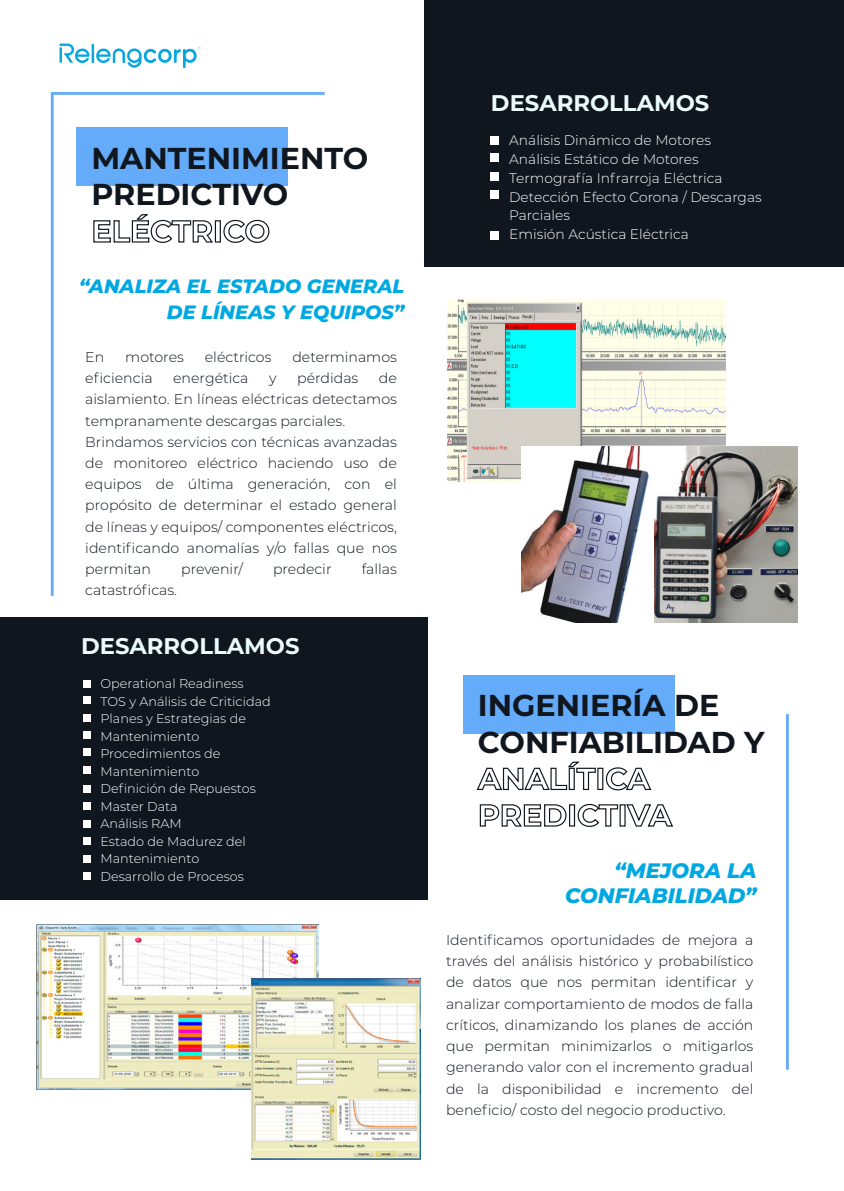
<style>
.page{position:relative;width:844px;height:1191px;background:#fff}
.page>*{position:absolute;margin:0;border:0;box-sizing:border-box;transform-origin:0 0}
.t1{font:700 30.1px/36.6px "Montserrat";color:#10161e}
.t2{font:700 22.57px "Montserrat";color:#ebfafc}
.t3{font:italic 800 21px/25.4px "Montserrat";color:#00a8e1;text-align:right}
.t4{font:italic 800 19.25px/25.4px "Montserrat";color:#00a8e1;text-align:right}
.t5{font:300 14.17px/21.2px "Montserrat";color:#10161e;text-align:justify}
.t6{font:300 13.83px/18.9px "Montserrat";color:#fff}
.t7{font:300 12.78px/17.5px "Montserrat";color:#fff}
</style>
<div class="page">
<div style="left:424px;top:0;width:419px;height:266px;background:#10161e"></div>
<div style="left:491px;top:191px;width:8px;height:8px;background:#fff"></div>
<div style="left:491px;top:231px;width:8px;height:8px;background:#fff"></div>
<div style="left:491px;top:172px;width:8px;height:8px;background:#fff"></div>
<div style="left:491px;top:154px;width:8px;height:8px;background:#fff"></div>
<div style="left:491px;top:136px;width:8px;height:8px;background:#fff"></div>
<div style="left:0;top:617px;width:427px;height:283px;background:#10161e"></div>
<div style="left:83px;top:766px;width:8px;height:7px;background:#fff"></div>
<div style="left:83px;top:785px;width:8px;height:7px;background:#fff"></div>
<div style="left:83px;top:802px;width:8px;height:8px;background:#fff"></div>
<div style="left:83px;top:820px;width:8px;height:7px;background:#fff"></div>
<div style="left:83px;top:837px;width:8px;height:8px;background:#fff"></div>
<div style="left:83px;top:855px;width:8px;height:7px;background:#fff"></div>
<div style="left:83px;top:872px;width:8px;height:8px;background:#fff"></div>
<div style="left:83px;top:748px;width:8px;height:8px;background:#fff"></div>
<div style="left:83px;top:731px;width:8px;height:7px;background:#fff"></div>
<div style="left:83px;top:714px;width:8px;height:7px;background:#fff"></div>
<div style="left:83px;top:696px;width:8px;height:8px;background:#fff"></div>
<div style="left:83px;top:680px;width:8px;height:7px;background:#fff"></div>
<div style="left:462px;top:675px;width:212px;height:58px;background:#64abf9"></div>
<svg style="left:476px;top:761px;width:120px;height:30px"></svg>
<div style="left:597px;top:767px;width:6px;height:23px;border:1px solid #10161e"></div>
<svg style="left:605px;top:767px;width:47px;height:24px"></svg>
<svg style="left:479px;top:804px;width:88px;height:23px"></svg>
<div style="left:569px;top:804px;width:6px;height:22px;border:1px solid #10161e"></div>
<svg style="left:577px;top:803px;width:41px;height:24px"></svg>
<svg style="left:625px;top:804px;width:48px;height:23px"></svg>
<svg style="left:50px;top:92px;width:275px;height:504px"></svg>
<hr style="left:785px;top:714px;width:3px;height:355px;background:#64abf9">
<div style="left:76px;top:127px;width:212px;height:59px;background:#64abf9"></div>
<svg style="left:93px;top:213px;width:120px;height:31px"></svg>
<div style="left:215px;top:220px;width:6px;height:22px;border:1px solid #10161e"></div>
<svg style="left:223px;top:219px;width:47px;height:24px"></svg>
<img style="left:36px;top:924px;width:282px;height:165px">
<img style="left:251px;top:979px;width:170px;height:180px">
<svg style="left:447px;top:299px;width:278px;height:183px;background:#bedbcf"></svg>
<img style="left:653px;top:446px;width:144px;height:176px">
<img style="left:521px;top:446px;width:132px;height:176px">
<svg style="left:59px;top:44px;width:142px;height:24px"></svg>
<h1 class="t1" style="left:91px;top:138px;width:278px">MANTENIMIENTO<br>PREDICTIVO</h1>
<h3 class="t4" style="left:79px;top:273px;width:326px">“ANALIZA EL ESTADO GENERAL<br>DE LÍNEAS Y EQUIPOS”</h3>
<p class="t5" style="left:85px;top:346px;width:20px">En</p>
<p class="t5" style="left:125px;top:346px;width:60px">motores</p>
<p class="t5" style="left:205px;top:346px;width:68px">eléctricos</p>
<p class="t5" style="left:292px;top:346px;width:106px">determinamos</p>
<p class="t5" style="left:85px;top:367px;width:69px">eficiencia</p>
<p class="t5" style="left:173px;top:367px;width:77px">energética</p>
<p class="t5" style="left:269px;top:367px;width:9px">y</p>
<p class="t5" style="left:297px;top:367px;width:63px">pérdidas</p>
<p class="t5" style="left:85px;top:367px;width:313px;text-align:left;text-indent:293px">de aislamiento. En líneas eléctricas detectamos tempranamente descargas parciales.<br>Brindamos servicios con técnicas avanzadas de monitoreo eléctrico haciendo uso de equipos de última generación, con el propósito de determinar el estado general de líneas y equipos/ componentes eléctricos, identificando anomalías y/o fallas que nos permitan</p>
<p class="t5" style="left:181px;top:558px;width:63px">prevenir/</p>
<p class="t5" style="left:273px;top:558px;width:60px">predecir</p>
<p class="t5" style="left:361px;top:558px;width:37px">fallas</p>
<p class="t5" style="left:85px;top:579px;width:93px">catastróficas.</p>
<h2 class="t2" style="left:81px;top:629px;width:220px">DESARROLLAMOS</h2>
<p class="t7" style="left:100px;top:675px;width:172px">Operational Readiness<br>TOS y Análisis de Criticidad<br>Planes y Estrategias de<br>Mantenimiento<br>Procedimientos de<br>Mantenimiento<br>Definición de Repuestos<br>Master Data<br>Análisis RAM<br>Estado de Madurez del<br>Mantenimiento<br>Desarrollo de Procesos</p>
<h2 class="t2" style="left:491px;top:87px;width:220px">DESARROLLAMOS</h2>
<p class="t6" style="left:509px;top:130px;width:254px">Análisis Dinámico de Motores<br>Análisis Estático de Motores<br>Termografía Infrarroja Eléctrica<br>Detección Efecto Corona / Descargas<br>Parciales<br>Emisión Acústica Eléctrica</p>
<h1 class="t1" style="left:477px;top:686px;width:288px">INGENIERÍA DE<br>CONFIABILIDAD Y</h1>
<h3 class="t3" style="left:565px;top:856px;width:193px">“MEJORA LA<br>CONFIABILIDAD”</h3>
<p class="t5" style="left:446px;top:929px;width:309px">Identificamos oportunidades de mejora a través del análisis histórico y probabilístico de datos que nos permitan identificar y analizar comportamiento de modos de falla críticos, dinamizando los planes de acción que permitan minimizarlos o mitigarlos generando valor con el incremento gradual de la disponibilidad e incremento del beneficio/ costo del negocio productivo.</p>
</div>
